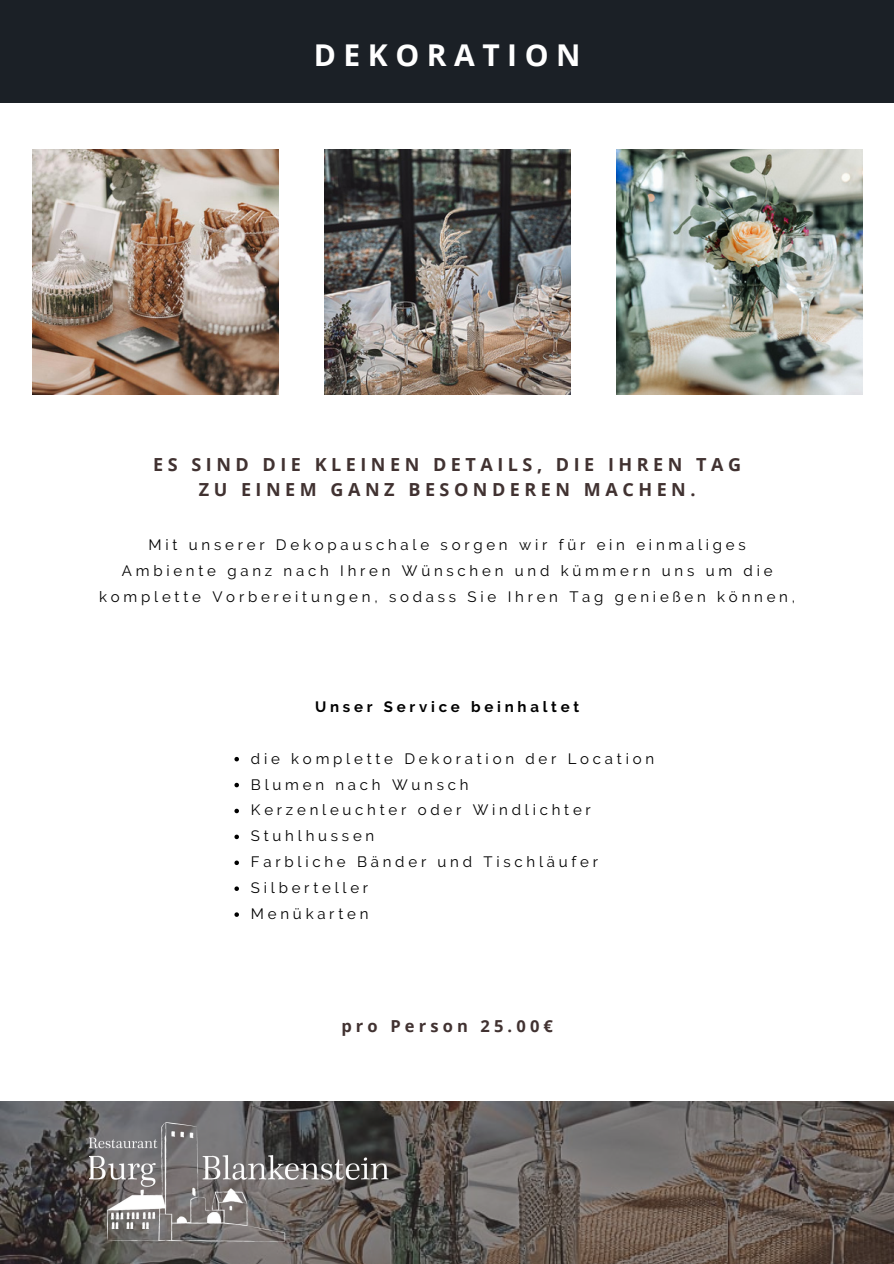
<style>
.page{position:relative;width:894px;height:1264px;background:#fff}
.page>*{position:absolute;margin:0;border:0;box-sizing:border-box;transform-origin:0 0}
.t1{font:700 30px "Open Sans";letter-spacing:.25em;color:#fff}
.t2{font:700 18px/24.8px "Open Sans";letter-spacing:.25em;color:#413231;text-align:center}
.t3{font:700 16.5px "Open Sans";letter-spacing:.25em;color:#413231}
.t4{font:15px/26px "Raleway";letter-spacing:.25em;color:#000;text-align:center}
.t5{font:700 15px "Raleway";letter-spacing:.25em;color:#000}
</style>
<div class="page">
<svg style="left:0;top:1101px;width:893px;height:162px;background:#615955"></svg>
<div style="left:0;top:0;width:893px;height:103px;background:#1b2026"></div>
<img style="left:32px;top:149px;width:246px;height:246px">
<img style="left:324px;top:149px;width:246px;height:246px">
<img style="left:616px;top:149px;width:245px;height:246px">
<svg style="left:234px;top:757px;width:5px;height:4px"></svg>
<svg style="left:234px;top:782px;width:5px;height:5px"></svg>
<svg style="left:234px;top:808px;width:5px;height:5px"></svg>
<svg style="left:234px;top:834px;width:5px;height:5px"></svg>
<svg style="left:234px;top:860px;width:5px;height:5px"></svg>
<svg style="left:234px;top:886px;width:5px;height:5px"></svg>
<svg style="left:234px;top:912px;width:5px;height:4px"></svg>
<img style="left:89px;top:1122px;width:301px;height:122px">
<p class="t1" style="left:314px;top:34px;width:268px">DEKORATION</p>
<p class="t2" style="left:153px;top:451px;width:589px">ES SIND DIE KLEINEN DETAILS, DIE IHREN TAG<br>ZU EINEM GANZ BESONDEREN MACHEN.</p>
<p class="t4" style="left:99px;top:531px;width:697px">Mit unserer Dekopauschale sorgen wir für ein einmaliges<br>Ambiente ganz nach Ihren Wünschen und kümmern uns um die komplette Vorbereitungen, sodass Sie Ihren Tag genießen können,</p>
<p class="t5" style="left:315px;top:697px;width:265px">Unser Service beinhaltet</p>
<p class="t4" style="left:251px;top:745px;width:404px">die komplette Dekoration der Location</p>
<p class="t4" style="left:251px;top:771px;width:219px">Blumen nach Wunsch</p>
<p class="t4" style="left:251px;top:797px;width:341px">Kerzenleuchter oder Windlichter</p>
<p class="t4" style="left:251px;top:823px;width:125px">Stuhlhussen</p>
<p class="t4" style="left:251px;top:849px;width:348px">Farbliche Bänder und Tischläufer</p>
<p class="t4" style="left:251px;top:875px;width:119px">Silberteller</p>
<p class="t4" style="left:251px;top:900px;width:119px">Menükarten</p>
<p class="t3" style="left:341px;top:1014px;width:213px">pro Person 25.00€</p>
</div>
